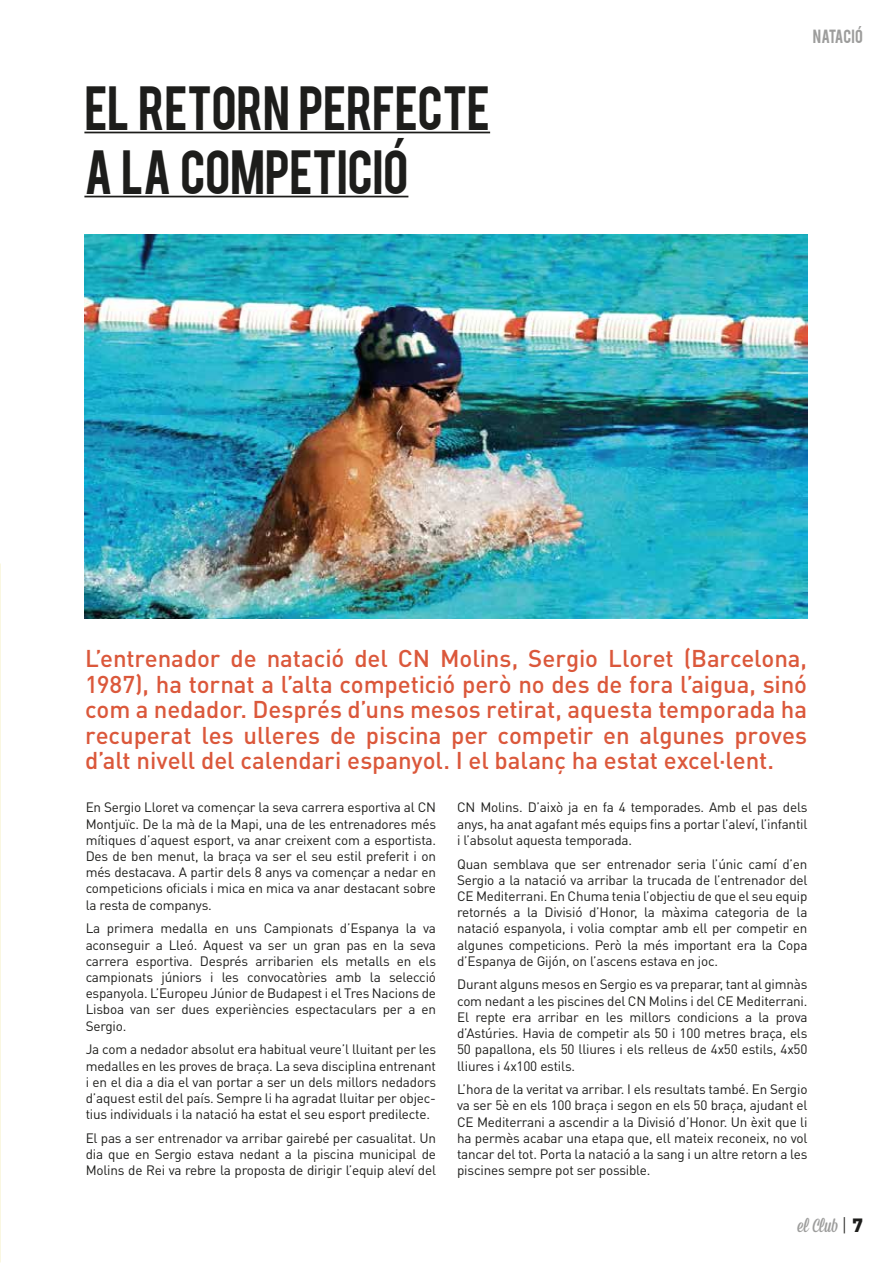
<style>
.page{position:relative;width:893px;height:1263px;background:#fff}
.page>*{position:absolute;margin:0;border:0;box-sizing:border-box;transform-origin:0 0}
.t1{font:49.05px/64.1px "Bebas";letter-spacing:-.01em;color:#1d1d1b}
.t2{font:500 24px/25.5px "DIN Pro";letter-spacing:-.005em;color:#db583b;text-align:justify}
.t3{font:18.9px "Mission Script";color:#9d9d9c}
.t4{font:15px "Bebas";letter-spacing:.01em;color:#9d9d9c}
.t5{font:13.5px/16.2px "DIN Pro";letter-spacing:-.015em;color:#1d1d1b;text-align:justify}
.s1{font-family:"DIN Pro";font-weight:300;color:#1d1d1b}
.s2{font-family:"DIN Pro";font-weight:900;color:#1d1d1b}
</style>
<div class="page">
<hr style="left:84px;top:132px;width:406px;height:1px;background:#1d1d1b">
<hr style="left:84px;top:196px;width:324px;height:1px;background:#1d1d1b">
<img style="left:85px;top:235px;width:722px;height:383px">
<h1 class="t1" style="left:84px;top:73px;width:407px">EL RETORN PERFECTE<br>A LA COMPETICIO</h1>
<p class="t4" style="left:813px;top:26px;width:52px">NATACIO</p>
<p class="t2" style="left:85px;top:645px;width:723px">L’entrenador de natació del CN Molins, Sergio Lloret (Barcelona, 1987), ha tornat a l’alta competició però no des de fora l’aigua, sinó com a nedador. Després d’uns mesos retirat, aquesta temporada ha recuperat les ulleres de piscina per competir en algunes proves d’alt nivell del calendari espanyol. I el balanç ha estat excel·lent.</p>
<p class="t5" style="left:86px;top:799px;width:352px">En Sergio Lloret va començar la seva carrera esportiva al CN Montjuïc. De la mà de la Mapi, una de les entrenadores més mítiques d’aquest esport, va anar creixent com a esportista.<br>Des de ben menut, la braça va ser el seu estil preferit i on més destacava. A partir dels 8 anys va començar a nedar en competicions oficials i mica en mica va anar destacant sobre la resta de companys.</p>
<p class="t5" style="left:86px;top:920px;width:352px">La primera medalla en uns Campionats d’Espanya la va aconseguir a Lleó. Aquest va ser un gran pas en la seva carrera esportiva. Després arribarien els metalls en els campionats júniors i les convocatòries amb la selecció espanyola. L’Europeu Júnior de Budapest i el Tres Nacions de Lisboa van ser dues experiències espectaculars per a en Sergio.</p>
<p class="t5" style="left:86px;top:1041px;width:352px">Ja com a nedador absolut era habitual veure’l lluitant per les medalles en les proves de braça. La seva disciplina entrenant i en el dia a dia el van portar a ser un dels millors nedadors d’aquest estil del país. Sempre li ha agradat lluitar per objec&shy;tius individuals i la natació ha estat el seu esport predilecte.</p>
<p class="t5" style="left:86px;top:1129px;width:352px">El pas a ser entrenador va arribar gairebé per casualitat. Un dia que en Sergio estava nedant a la piscina municipal de Molins de Rei va rebre la proposta de dirigir l’equip aleví del</p>
<p class="t5" style="left:457px;top:799px;width:352px">CN Molins. D’això ja en fa 4 temporades. Amb el pas dels anys, ha anat agafant més equips fins a portar l’aleví, l’infantil i l’absolut aquesta temporada.</p>
<p class="t5" style="left:457px;top:855px;width:352px">Quan semblava que ser entrenador seria l’únic camí d’en Sergio a la natació va arribar la trucada de l’entrenador del CE Mediterrani. En Chuma tenia l’objectiu de que el seu equip retornés a la Divisió d’Honor, la màxima categoria de la natació espanyola, i volia comptar amb ell per competir en algunes competicions. Però la més important era la Copa d’Espanya de Gijón, on l’ascens estava en joc.</p>
<p class="t5" style="left:457px;top:976px;width:352px">Durant alguns mesos en Sergio es va preparar, tant al gimnàs com nedant a les piscines del CN Molins i del CE Mediterrani.<br>El repte era arribar en les millors condicions a la prova d’Astúries. Havia de competir als 50 i 100 metres braça, els 50 papallona, els 50 lliures i els relleus de 4x50 estils, 4x50 lliures i 4x100 estils.</p>
<p class="t5" style="left:457px;top:1081px;width:352px">L’hora de la veritat va arribar. I els resultats també. En Sergio va ser 5è en els 100 braça i segon en els 50 braça, ajudant el CE Mediterrani a ascendir a la Divisió d’Honor. Un èxit que li ha permès acabar una etapa que, ell mateix reconeix, no vol tancar del tot. Porta la natació a la sang i un altre retorn a les piscines sempre pot ser possible.</p>
<h3 class="t3" style="left:797px;top:1214px;width:67px">el Club <span class="s1">|</span> <span class="s2">7</span></h3>
</div>
